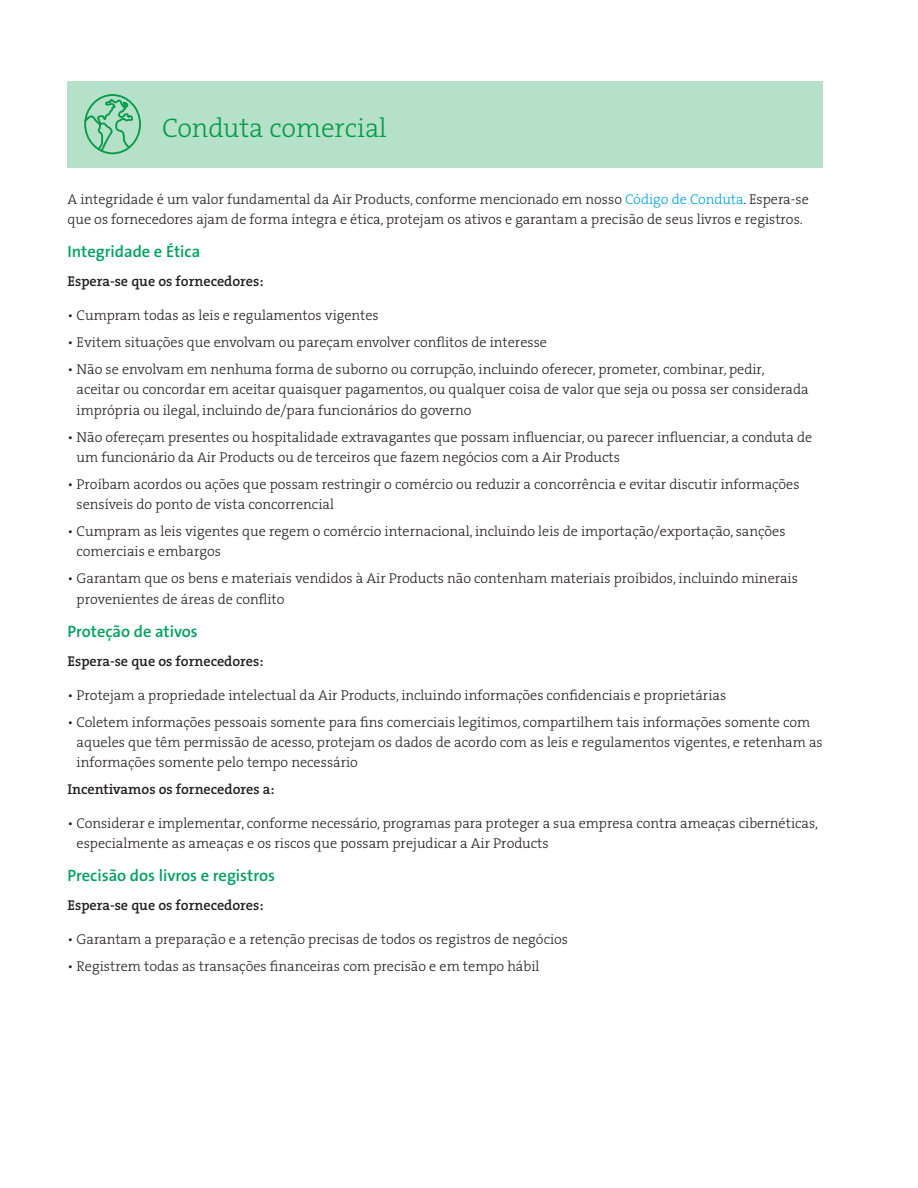
<style>
.page{position:relative;width:918px;height:1188px;background:#fff}
.page>*{position:absolute;margin:0;border:0;box-sizing:border-box;transform-origin:0 0}
.t1{font:27px "The Serif LP3 Lig";color:#059b48}
.t2{font:600 16.5px "The Sans LF";color:#00a160}
.t3{font:14.25px/20.2px "The Serif LP3 Lig";color:#231f20}
.t4{font:14.25px "The Serif LP6 Se Bld";color:#231f20}
.s1{color:#00a4e4}
</style>
<div class="page">
<div style="left:68px;top:81px;width:756px;height:86px;background:#b4e1c8"></div>
<svg style="left:83px;top:94px;width:59px;height:74px"></svg>
<h1 class="t1" style="left:162px;top:110px;width:226px">Conduta comercial</h1>
<p class="t3" style="left:68px;top:189px;width:743px">A integridade é um valor fundamental da Air Products, conforme mencionado em nosso <span class="s1">Código de Conduta</span>. Espera-se que os fornecedores ajam de forma íntegra e ética, protejam os ativos e garantam a precisão de seus livros e registros.</p>
<p class="t2" style="left:68px;top:241px;width:134px">Integridade e Ética</p>
<p class="t4" style="left:68px;top:272px;width:198px">Espera-se que os fornecedores:</p>
<p class="t3" style="left:68px;top:305px;width:313px">• Cumpram todas as leis e regulamentos vigentes</p>
<p class="t3" style="left:68px;top:332px;width:481px">• Evitem situações que envolvam ou pareçam envolver conflitos de interesse</p>
<p class="t3" style="left:77px;top:359px;width:734px;text-indent:-9px">• Não se envolvam em nenhuma forma de suborno ou corrupção, incluindo oferecer, prometer, combinar, pedir, aceitar ou concordar em aceitar quaisquer pagamentos, ou qualquer coisa de valor que seja ou possa ser considerada imprópria ou ilegal, incluindo de/para funcionários do governo</p>
<p class="t3" style="left:77px;top:427px;width:737px;text-indent:-9px">• Não ofereçam presentes ou hospitalidade extravagantes que possam influenciar, ou parecer influenciar, a conduta de um funcionário da Air Products ou de terceiros que fazem negócios com a Air Products</p>
<p class="t3" style="left:77px;top:474px;width:725px;text-indent:-9px">• Proíbam acordos ou ações que possam restringir o comércio ou reduzir a concorrência e evitar discutir informações sensíveis do ponto de vista concorrencial</p>
<p class="t3" style="left:77px;top:521px;width:711px;text-indent:-9px">• Cumpram as leis vigentes que regem o comércio internacional, incluindo leis de importação/exportação, sanções comerciais e embargos</p>
<p class="t3" style="left:77px;top:569px;width:723px;text-indent:-9px">• Garantam que os bens e materiais vendidos à Air Products não contenham materiais proibidos, incluindo minerais provenientes de áreas de conflito</p>
<p class="t2" style="left:68px;top:620px;width:132px">Proteção de ativos</p>
<p class="t4" style="left:68px;top:652px;width:198px">Espera-se que os fornecedores:</p>
<p class="t3" style="left:68px;top:685px;width:660px">• Protejam a propriedade intelectual da Air Products, incluindo informações confidenciais e proprietárias</p>
<p class="t3" style="left:77px;top:712px;width:748px;text-indent:-9px">• Coletem informações pessoais somente para fins comerciais legítimos, compartilhem tais informações somente com aqueles que têm permissão de acesso, protejam os dados de acordo com as leis e regulamentos vigentes, e retenham as informações somente pelo tempo necessário</p>
<p class="t4" style="left:68px;top:780px;width:209px">Incentivamos os fornecedores a:</p>
<p class="t3" style="left:77px;top:813px;width:743px;text-indent:-9px">• Considerar e implementar, conforme necessário, programas para proteger a sua empresa contra ameaças cibernéticas, especialmente as ameaças e os riscos que possam prejudicar a Air Products</p>
<p class="t2" style="left:68px;top:865px;width:209px">Precisão dos livros e registros</p>
<p class="t4" style="left:68px;top:896px;width:198px">Espera-se que os fornecedores:</p>
<p class="t3" style="left:68px;top:929px;width:502px">• Garantam a preparação e a retenção precisas de todos os registros de negócios</p>
<p class="t3" style="left:68px;top:956px;width:473px">• Registrem todas as transações financeiras com precisão e em tempo hábil</p>
</div>
